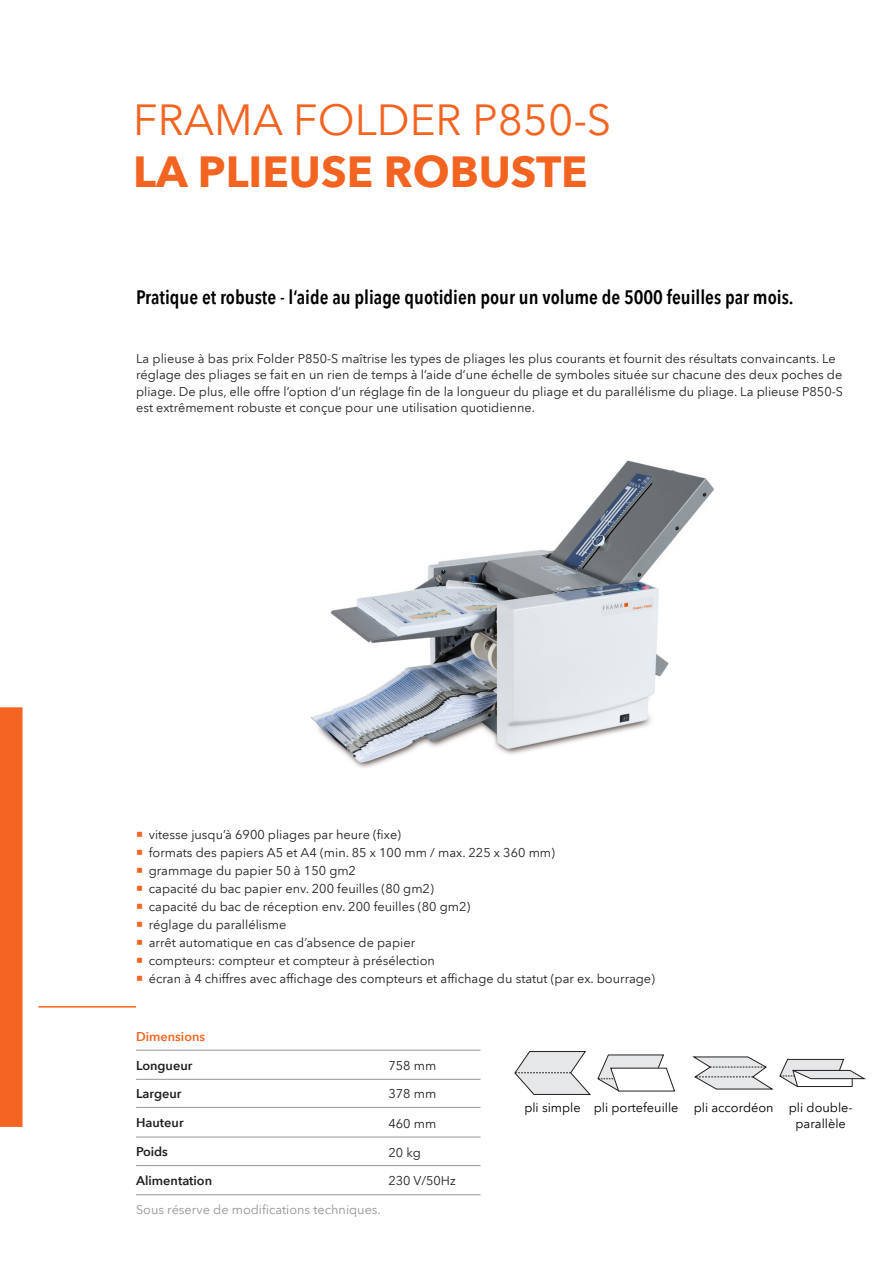
<style>
.page{position:relative;width:893px;height:1263px;background:#fff}
.page>*{position:absolute;margin:0;border:0;box-sizing:border-box;transform-origin:0 0}
.Überschrift{font:43.5px "Avenir Next LT Pro";color:#f36421}
.Überschrift-2{font:700 43.5px "Avenir Next LT Pro";color:#f36421}
.Seitentitel{font:600 condensed 19.5px "Avenir Next LT Pro";color:#000001}
.Fliesstext{font:12.75px/16.5px "Avenir Next LT Pro";color:#231f20}
.Seitentitel-2{font:12.75px/15.3px "Avenir Next LT Pro";color:#000001;text-align:center}
.Fliesstext-2{font:600 12.75px "Avenir Next LT Pro";color:#231f20}
.Fliesstext-3{font:12.75px "Avenir Next LT Pro";color:#939598}
.Fliesstext-4{font:600 12.75px "Avenir Next LT Pro";color:#f36421}
</style>
<div class="page">
<div style="left:0;top:707px;width:22px;height:420px;background:#f36421"></div>
<hr style="left:38px;top:1006px;width:98px;height:1px;background:#f36421">
<hr style="left:136px;top:1050px;width:344px;height:1px;background:#939598">
<hr style="left:136px;top:1165px;width:344px;height:1px;background:#939598">
<hr style="left:136px;top:1107px;width:344px;height:1px;background:#939598">
<hr style="left:136px;top:1079px;width:344px;height:1px;background:#939598">
<hr style="left:136px;top:1194px;width:344px;height:1px;background:#939598">
<hr style="left:136px;top:1137px;width:344px;height:1px;background:#939598">
<svg style="left:514px;top:1051px;width:77px;height:44px"></svg>
<svg style="left:597px;top:1054px;width:78px;height:38px"></svg>
<svg style="left:693px;top:1056px;width:173px;height:34px"></svg>
<img style="left:311px;top:460px;width:403px;height:308px">
<p class="Überschrift" style="left:133px;top:94px;width:480px">FRAMA FOLDER P850-S</p>
<p class="Überschrift-2" style="left:133px;top:145px;width:456px">LA PLIEUSE ROBUSTE</p>
<p class="Seitentitel" style="left:136px;top:285px;width:659px">Pratique et robuste - l‘aide au pliage quotidien pour un volume de 5000 feuilles par mois.</p>
<p class="Fliesstext" style="left:136px;top:350px;width:708px">La plieuse à bas prix Folder P850-S maîtrise les types de pliages les plus courants et fournit des résultats convaincants. Le réglage des pliages se fait en un rien de temps à l’aide d’une échelle de symboles située sur chacune des deux poches de pliage. De plus, elle offre l’option d’un réglage fin de la longueur du pliage et du parallélisme du pliage. La plieuse P850-S est extrêmement robuste et conçue pour une utilisation quotidienne.</p>
<p class="Fliesstext" style="left:149px;top:826px;width:254px">vitesse jusqu’à 6900 pliages par heure (fixe)</p>
<p class="Fliesstext" style="left:149px;top:844px;width:408px">formats des papiers A5 et A4 (min. 85 x 100 mm / max. 225 x 360 mm)</p>
<p class="Fliesstext" style="left:149px;top:862px;width:209px">grammage du papier 50 à 150 gm2</p>
<p class="Fliesstext" style="left:149px;top:880px;width:287px">capacité du bac papier env. 200 feuilles (80 gm2)</p>
<p class="Fliesstext" style="left:149px;top:898px;width:323px">capacité du bac de réception env. 200 feuilles (80 gm2)</p>
<p class="Fliesstext" style="left:149px;top:916px;width:139px">réglage du parallélisme</p>
<p class="Fliesstext" style="left:149px;top:934px;width:268px">arrêt automatique en cas d’absence de papier</p>
<p class="Fliesstext" style="left:149px;top:952px;width:288px">compteurs: compteur et compteur à présélection</p>
<p class="Fliesstext" style="left:149px;top:970px;width:508px">écran à 4 chiffres avec affichage des compteurs et affichage du statut (par ex. bourrage)</p>
<p class="Fliesstext-4" style="left:136px;top:1028px;width:71px">Dimensions</p>
<p class="Fliesstext-2" style="left:136px;top:1057px;width:58px">Longueur</p>
<p class="Fliesstext-2" style="left:136px;top:1086px;width:47px">Largeur</p>
<p class="Fliesstext-2" style="left:136px;top:1114px;width:49px">Hauteur</p>
<p class="Fliesstext-2" style="left:136px;top:1144px;width:33px">Poids</p>
<p class="Fliesstext-2" style="left:136px;top:1173px;width:78px">Alimentation</p>
<p class="Fliesstext-3" style="left:136px;top:1201px;width:246px">Sous réserve de modifications techniques.</p>
<p class="Fliesstext" style="left:388px;top:1057px;width:49px">758 mm</p>
<p class="Fliesstext" style="left:388px;top:1085px;width:49px">378 mm</p>
<p class="Fliesstext" style="left:388px;top:1115px;width:49px">460 mm</p>
<p class="Fliesstext" style="left:388px;top:1144px;width:34px">20 kg</p>
<p class="Fliesstext" style="left:388px;top:1172px;width:69px">230 V/50Hz</p>
<p class="Seitentitel-2" style="left:524px;top:1100px;width:58px">pli simple</p>
<p class="Seitentitel-2" style="left:594px;top:1100px;width:86px">pli portefeuille</p>
<p class="Seitentitel-2" style="left:694px;top:1100px;width:82px">pli accordéon</p>
<p class="Seitentitel-2" style="left:789px;top:1100px;width:65px">pli double&shy;parallèle</p>
</div>
